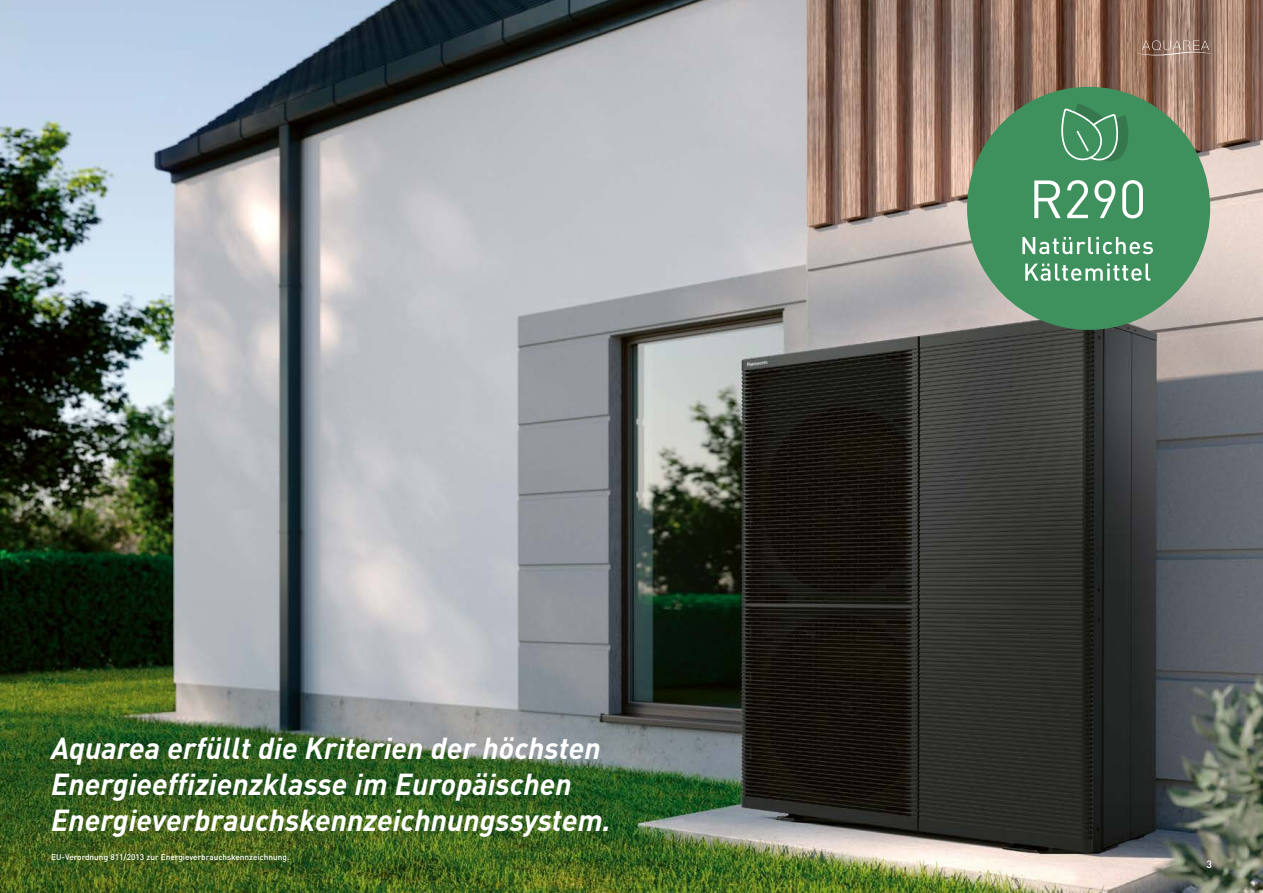
<style>
.page{position:relative;width:1263px;height:893px;background:#fff}
.page>*{position:absolute;margin:0;border:0;box-sizing:border-box;transform-origin:0 0}
.t1{font:italic 700 30px/36px "DIN Pro";color:#fff}
.t2{font:500 10.5px "DIN Pro";color:#fff}
.t3{font:500 8.25px "DIN Pro";color:#fff}
</style>
<div class="page">
<img style="left:0;top:0;width:1263px;height:893px">
<div style="left:967px;top:87px;width:243px;height:243px;background:#3e905c;border-radius:50%"></div>
<svg style="left:1034px;top:180px;width:109px;height:38px"></svg>
<svg style="left:1061px;top:104px;width:67px;height:57px"></svg>
<svg style="left:1022px;top:237px;width:131px;height:17px"></svg>
<svg style="left:1025px;top:263px;width:125px;height:18px"></svg>
<svg style="left:1137px;top:40px;width:75px;height:15px"></svg>
<p class="t1" style="left:51px;top:728px;width:561px">Aquarea erfüllt die Kriterien der höchsten<br>Energieeffizienzklasse im Europäischen<br>Energieverbrauchskennzeichnungssystem.</p>
<p class="t3" style="left:51px;top:851px;width:240px">EU-Verordnung 811/2013 zur Energieverbrauchskennzeichnung.</p>
<p class="t2" style="left:1206px;top:856px;width:7px">3</p>
</div>
